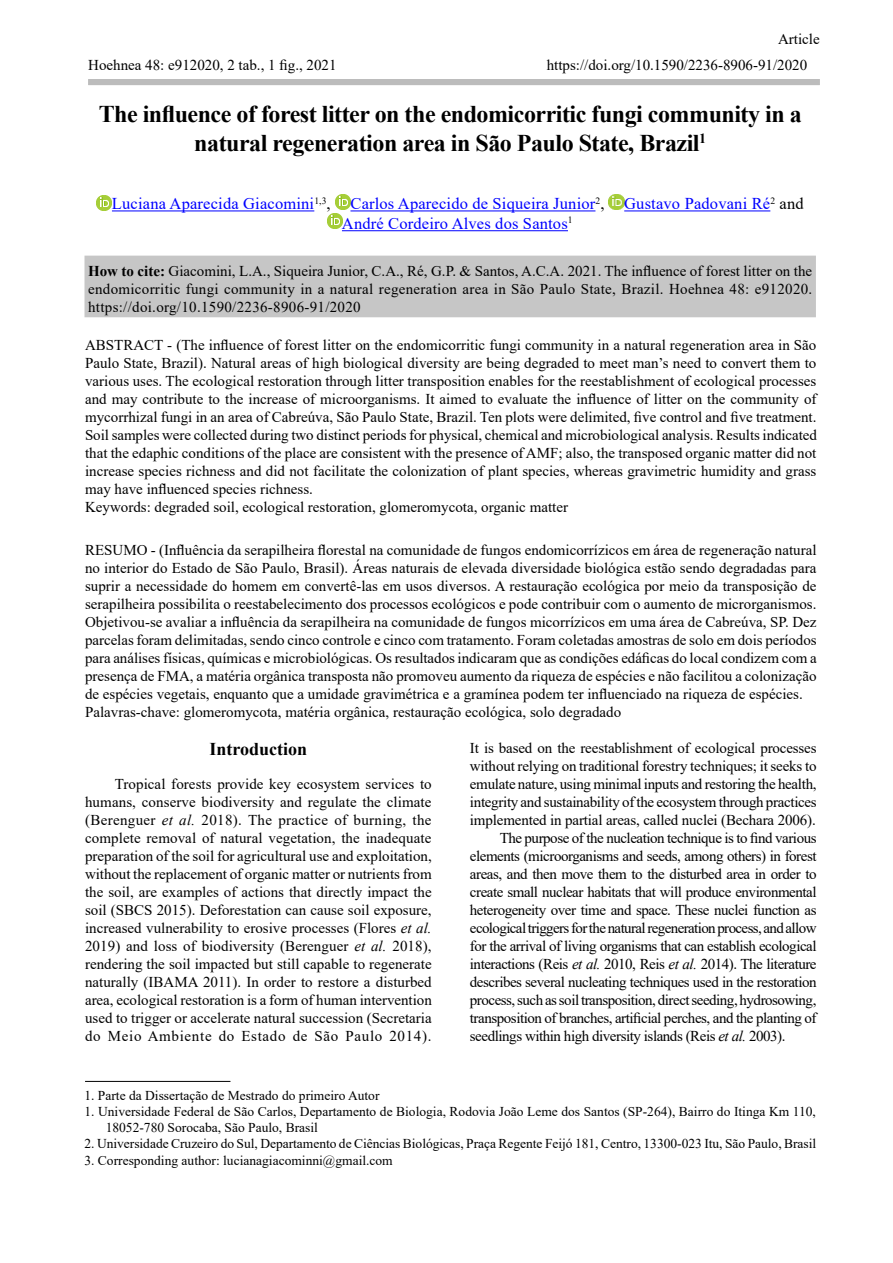
<style>
.page{position:relative;width:893px;height:1263px;background:#fff}
.page>*{position:absolute;margin:0;border:0;box-sizing:border-box;transform-origin:0 0}
.t1{font:700 24px/28.8px "Times New Roman";letter-spacing:-.02em;color:#000;text-align:center}
.t2{font:700 18px "Times New Roman";color:#000}
.t3{font:16.5px/19.8px "Times New Roman";letter-spacing:.01em;color:#00f;text-align:center}
.t4{font:15px/18px "Times New Roman";color:#000;text-align:justify}
.t5{font:15px "Times New Roman";letter-spacing:-.03em;color:#000}
.t6{font:15px "Times New Roman";letter-spacing:-.02em;color:#000}
.t7{font:15px "Times New Roman";letter-spacing:-.04em;color:#000}
.t8{font:13.5px/16.2px "Times New Roman";color:#000}
.s1{color:#000}
.s2{font-weight:700}
.s3{font-style:italic}
</style>
<div class="page">
<div style="left:88px;top:79px;width:732px;height:6px;background:#bcbcbc"></div>
<div style="left:85px;top:256px;width:730px;height:61px;background:#c6c6c6"></div>
<hr style="left:112px;top:211px;width:202px;height:1px;background:#00f">
<hr style="left:350px;top:211px;width:245px;height:1px;background:#00f">
<hr style="left:624px;top:211px;width:146px;height:1px;background:#00f">
<hr style="left:342px;top:230px;width:226px;height:1px;background:#00f">
<img style="left:97px;top:195px;width:15px;height:15px">
<img style="left:335px;top:194px;width:15px;height:15px">
<img style="left:609px;top:194px;width:15px;height:15px">
<img style="left:328px;top:214px;width:15px;height:15px">
<hr style="left:85px;top:1081px;width:145px;height:1px;background:#000">
<p class="t4" style="left:778px;top:30px;width:43px">Article</p>
<p class="t4" style="left:88px;top:56px;width:250px">Hoehnea 48: e912020, 2 tab., 1 fig., 2021</p>
<p class="t4" style="left:547px;top:55px;width:262px">https://doi.org/10.1590/2236-8906-91/2020</p>
<h1 class="t1" style="left:99px;top:99px;width:704px">The influence of forest litter on the endomicorritic fungi community in a natural regeneration area in São Paulo State, Brazil<sup>1</sup></h1>
<p class="t3" style="left:112px;top:193px;width:693px">Luciana Aparecida Giacomini<sup>1,3</sup><span class="s1">,</span> Carlos Aparecido de Siqueira Junior<sup>2</sup><span class="s1">,</span> Gustavo Padovani Ré<sup>2</sup> <span class="s1">and<br></span>André Cordeiro Alves dos Santos<sup>1</sup></p>
<p class="t4" style="left:88px;top:262px;width:726px"><span class="s2">How to cite:</span> Giacomini, L.A., Siqueira Junior, C.A., Ré, G.P. &amp; Santos, A.C.A. 2021. The influence of forest litter on the endomicorritic fungi community in a natural regeneration area in São Paulo State, Brazil. Hoehnea 48: e912020. https://doi.org/10.1590/2236-8906-91/2020</p>
<p class="t4" style="left:85px;top:335px;width:733px;text-align:left">ABSTRACT - (The influence of forest litter on the endomicorritic fungi community in a natural regeneration area in São Paulo State, Brazil). Natural areas of high biological diversity are being degraded to meet man’s need to convert them to various uses. The ecological restoration through litter transposition enables for the reestablishment of ecological processes and may contribute to the increase of microorganisms. It aimed to evaluate the influence of litter on the community of mycorrhizal fungi in an area of Cabreúva, São Paulo State, Brazil. Ten plots were delimited, five control and five treatment.<br>Soil samples were collected during two distinct periods for physical, chemical and microbiological analysis. Results indicated that the edaphic conditions of the place are consistent with the presence of AMF; also, the transposed organic matter did not increase species richness and did not facilitate the colonization of plant species, whereas gravimetric humidity and grass may have influenced species richness.<br>Keywords: degraded soil, ecological restoration, glomeromycota, organic matter</p>
<p class="t4" style="left:85px;top:541px;width:733px;text-align:left">RESUMO - (Influência da serapilheira florestal na comunidade de fungos endomicorrízicos em área de regeneração natural no interior do Estado de São Paulo, Brasil). Áreas naturais de elevada diversidade biológica estão sendo degradadas para suprir a necessidade do homem em convertê-las em usos diversos. A restauração ecológica por meio da transposição de serapilheira possibilita o reestabelecimento dos processos ecológicos e pode contribuir com o aumento de microrganismos.<br>Objetivou-se avaliar a influência da serapilheira na comunidade de fungos micorrízicos em uma área de Cabreúva, SP. Dez parcelas foram delimitadas, sendo cinco controle e cinco com tratamento. Foram coletadas amostras de solo em dois períodos para análises físicas, químicas e microbiológicas. Os resultados indicaram que as condições edáficas do local condizem com a presença de FMA, a matéria orgânica transposta não promoveu aumento da riqueza de espécies e não facilitou a colonização de espécies vegetais, enquanto que a umidade gravimétrica e a gramínea podem ter influenciado na riqueza de espécies.<br>Palavras-chave: glomeromycota, matéria orgânica, restauração ecológica, solo degradado</p>
<p class="t2" style="left:210px;top:736px;width:99px">Introduction</p>
<p class="t4" style="left:85px;top:774px;width:348px;text-indent:30px">Tropical forests provide key ecosystem services to humans, conserve biodiversity and regulate the climate (Berenguer <span class="s3">et al.</span> 2018). The practice of burning, the complete removal of natural vegetation, the inadequate preparation of the soil for agricultural use and exploitation, without the replacement of organic matter or nutrients from the soil, are examples of actions that directly impact the soil (SBCS 2015). Deforestation can cause soil exposure, increased vulnerability to erosive processes (Flores <span class="s3">et al.<br></span>2019) and loss of biodiversity (Berenguer <span class="s3">et al.</span> 2018), rendering the soil impacted but still capable to regenerate naturally (IBAMA 2011). In order to restore a disturbed area, ecological restoration is a form of human intervention used to trigger or accelerate natural succession (Secretaria do Meio Ambiente do Estado de São Paulo 2014).</p>
<p class="t4" style="left:470px;top:739px;width:348px">It is based on the reestablishment of ecological processes</p>
<p class="t4" style="left:470px;top:757px;width:348px">without relying on traditional forestry techniques; it seeks to</p>
<p class="t6" style="left:470px;top:774px;width:348px">emulate nature, using minimal inputs and restoring the health,</p>
<p class="t6" style="left:470px;top:792px;width:348px">integrity and sustainability of the ecosystem through practices</p>
<p class="t4" style="left:470px;top:811px;width:347px">implemented in partial areas, called nuclei (Bechara 2006).</p>
<p class="t5" style="left:500px;top:828px;width:318px">The purpose of the nucleation technique is to find various</p>
<p class="t5" style="left:470px;top:846px;width:348px">elements (microorganisms and seeds, among others) in forest</p>
<p class="t5" style="left:470px;top:864px;width:348px">areas, and then move them to the disturbed area in order to</p>
<p class="t5" style="left:470px;top:882px;width:348px">create small nuclear habitats that will produce environmental</p>
<p class="t5" style="left:470px;top:900px;width:348px">heterogeneity over time and space. These nuclei function as</p>
<p class="t7" style="left:470px;top:918px;width:348px">ecological triggers for the natural regeneration process, and allow</p>
<p class="t5" style="left:470px;top:936px;width:348px">for the arrival of living organisms that can establish ecological</p>
<p class="t5" style="left:470px;top:954px;width:348px">interactions (Reis <span class="s3">et al.</span> 2010, Reis <span class="s3">et al.</span> 2014). The literature</p>
<p class="t5" style="left:470px;top:972px;width:348px">describes several nucleating techniques used in the restoration</p>
<p class="t5" style="left:470px;top:990px;width:348px">process, such as soil transposition, direct seeding, hydrosowing,</p>
<p class="t5" style="left:470px;top:1008px;width:348px">transposition of branches, artificial perches, and the planting of</p>
<p class="t5" style="left:470px;top:1026px;width:317px">seedlings within high diversity islands (Reis <span class="s3">et al.</span> 2003).</p>
<p class="t8" style="left:84px;top:1087px;width:297px">1. Parte da Dissertação de Mestrado do primeiro Autor</p>
<p class="t8" style="left:106px;top:1103px;width:712px;text-indent:-21px">1. Universidade Federal de São Carlos, Departamento de Biologia, Rodovia João Leme dos Santos (SP-264), Bairro do Itinga Km 110,<br>18052-780 Sorocaba, São Paulo, Brasil</p>
<p class="t8" style="left:84px;top:1135px;width:733px">2. Universidade Cruzeiro do Sul, Departamento de Ciências Biológicas, Praça Regente Feijó 181, Centro, 13300-023 Itu, São Paulo, Brasil</p>
<p class="t8" style="left:84px;top:1151px;width:310px">3. Corresponding author: lucianagiacominni@gmail.com</p>
</div>
